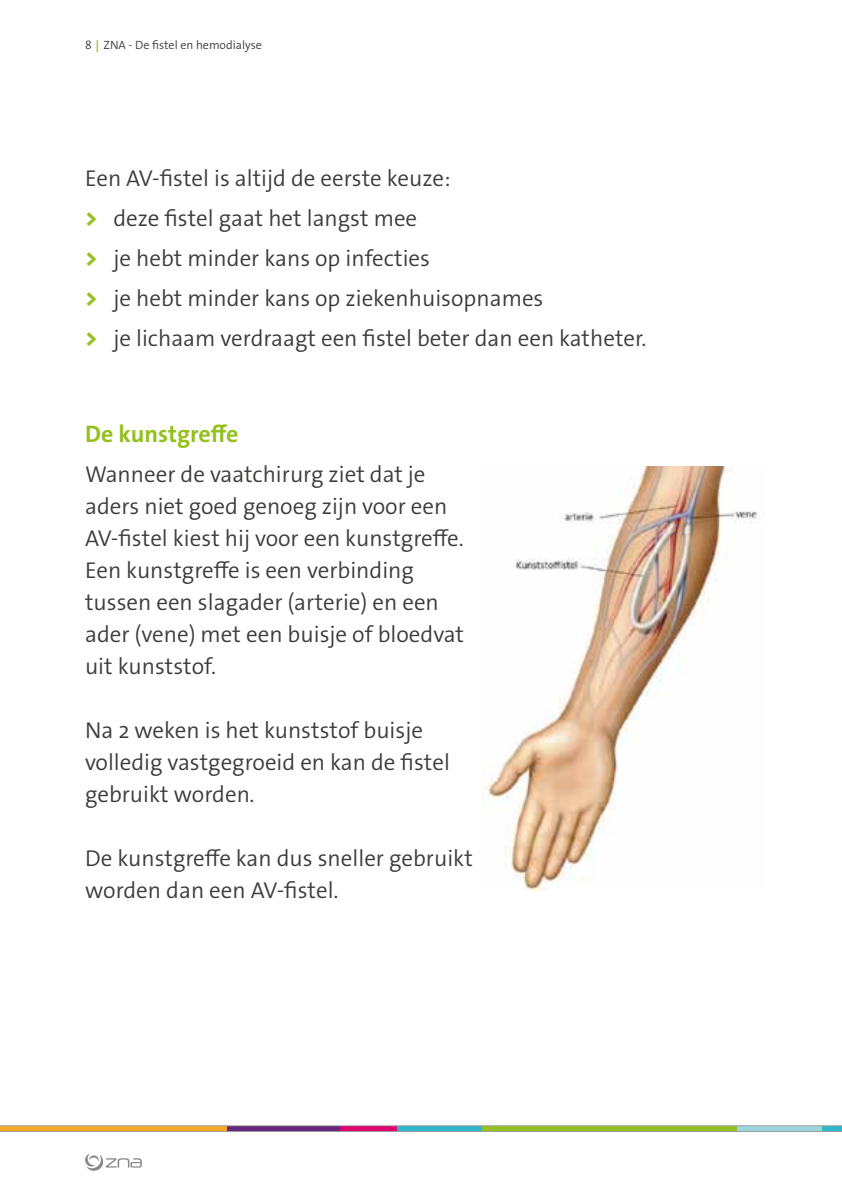
<style>
.page{position:relative;width:842px;height:1191px;background:#fff}
.page>*{position:absolute;margin:0;border:0;box-sizing:border-box;transform-origin:0 0}
.t1{font:700 24px "The Sans Os F";color:#95c11f}
.t2{font:300 23px/32px "The Sans Os F";color:#3c3c3b}
.t3{font:300 12px "The Sans Os F";color:#3c3c3b}
.s1{font-weight:700;color:#a2c73a}
.s2{font-weight:800;color:#95c11f}
</style>
<div class="page">
<svg style="left:0;top:1125px;width:842px;height:6px;background:#a49e6d"></svg>
<svg style="left:85px;top:1153px;width:57px;height:18px"></svg>
<img style="left:486px;top:466px;width:272px;height:424px">
<p class="t3" style="left:85px;top:37px;width:178px">8<span class="s1">↕</span>ZNA - De fistel en hemodialyse</p>
<p class="t2" style="left:85px;top:158px;width:563px;line-height:40px">Een AV-fistel is altijd de eerste keuze:<br><span class="s2">&gt;</span> deze fistel gaat het langst mee<br><span class="s2">&gt;</span> je hebt minder kans op infecties<br><span class="s2">&gt;</span> je hebt minder kans op ziekenhuisopnames<br><span class="s2">&gt;</span> je lichaam verdraagt een fistel beter dan een katheter.</p>
<p class="t1" style="left:85px;top:419px;width:155px">De kunstgreffe</p>
<p class="t2" style="left:85px;top:458px;width:380px">Wanneer de vaatchirurg ziet dat je aders niet goed genoeg zijn voor een AV-fistel kiest hij voor een kunstgreffe.<br>Een kunstgreffe is een verbinding tussen een slagader (arterie) en een ader (vene) met een buisje of bloedvat uit kunststof.</p>
<p class="t2" style="left:85px;top:714px;width:366px">Na 2 weken is het kunststof buisje volledig vastgegroeid en kan de fistel gebruikt worden.</p>
<p class="t2" style="left:85px;top:842px;width:389px">De kunstgreffe kan dus sneller gebruikt worden dan een AV-fistel.</p>
</div>
